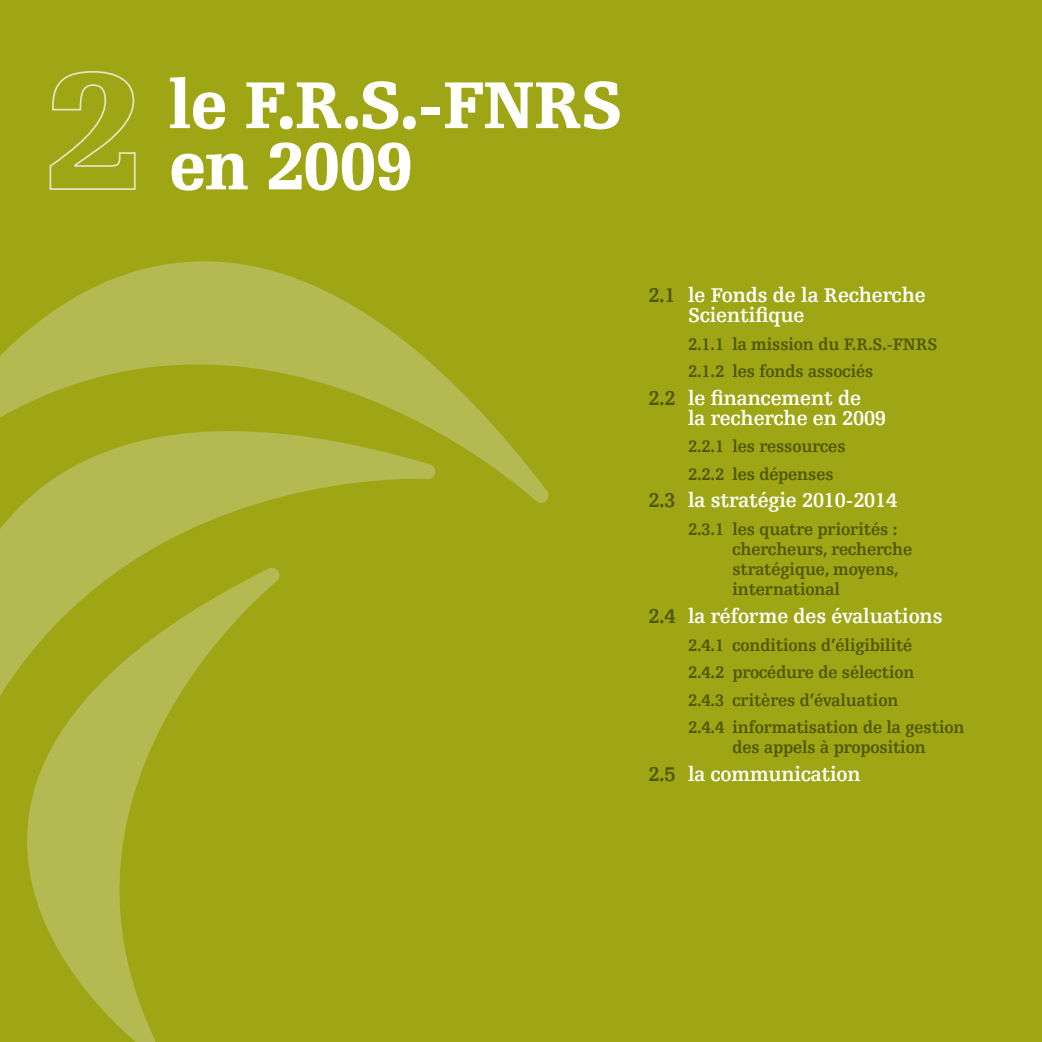
<style>
.page{position:relative;width:1042px;height:1042px;background:#9ea615}
.page>*{position:absolute;margin:0;border:0;box-sizing:border-box;transform-origin:0 0}
.t1{font:900 70px/61.2px "Egyptienne FLT Std";letter-spacing:-.01em;color:#fff;scale:.95 1}
.t2{font:700 21px/20.1px "Egyptienne FLT Std";letter-spacing:-.01em;color:#fff;scale:.95 1}
.t3{font:700 17.5px/27.7px "Egyptienne FLT Std";letter-spacing:-.01em;color:#4e5600;scale:.95 1}
.s1{color:#4e5600}
</style>
<div class="page">
<svg style="left:49px;top:71px;width:87px;height:119px"></svg>
<svg style="left:0;top:503px;width:259px;height:193px;fill:#b5b952"></svg>
<svg style="left:0;top:261px;width:549px;height:242px"></svg>
<svg style="left:16px;top:567px;width:264px;height:475px"></svg>
<h1 class="t1" style="left:169px;top:75px;width:478px">le F.R.S.-FNRS en 2009</h1>
<p class="t2" style="left:688px;top:285px;width:252px;text-indent:-40px"><span class="s1">2.1</span> le Fonds de la Recherche<br>Scientifique</p>
<p class="t3" style="left:688px;top:330px;width:264px">2.1.1 la mission du F.R.S.-FNRS<br>2.1.2 les fonds associés</p>
<p class="t2" style="left:688px;top:388px;width:210px;text-indent:-40px"><span class="s1">2.2</span> le financement de<br>la recherche en 2009</p>
<p class="t3" style="left:688px;top:433px;width:167px">2.2.1 les ressources<br>2.2.2 les dépenses</p>
<p class="t2" style="left:648px;top:491px;width:263px"><span class="s1">2.3</span> la stratégie 2010-2014</p>
<p class="t3" style="left:732px;top:519px;width:191px;line-height:20.1px;text-indent:-44px">2.3.1 les quatre priorités : chercheurs, recherche stratégique, moyens, international</p>
<p class="t2" style="left:648px;top:606px;width:311px"><span class="s1">2.4</span> la réforme des évaluations</p>
<p class="t3" style="left:688px;top:631px;width:293px">2.4.1 conditions d’éligibilité<br>2.4.2 procédure de sélection<br>2.4.3 critères d’évaluation<br>2.4.4 informatisation de la gestion</p>
<p class="t3" style="left:732px;top:734px;width:205px">des appels à proposition</p>
<p class="t2" style="left:648px;top:764px;width:225px"><span class="s1">2.5</span> la communication</p>
</div>
